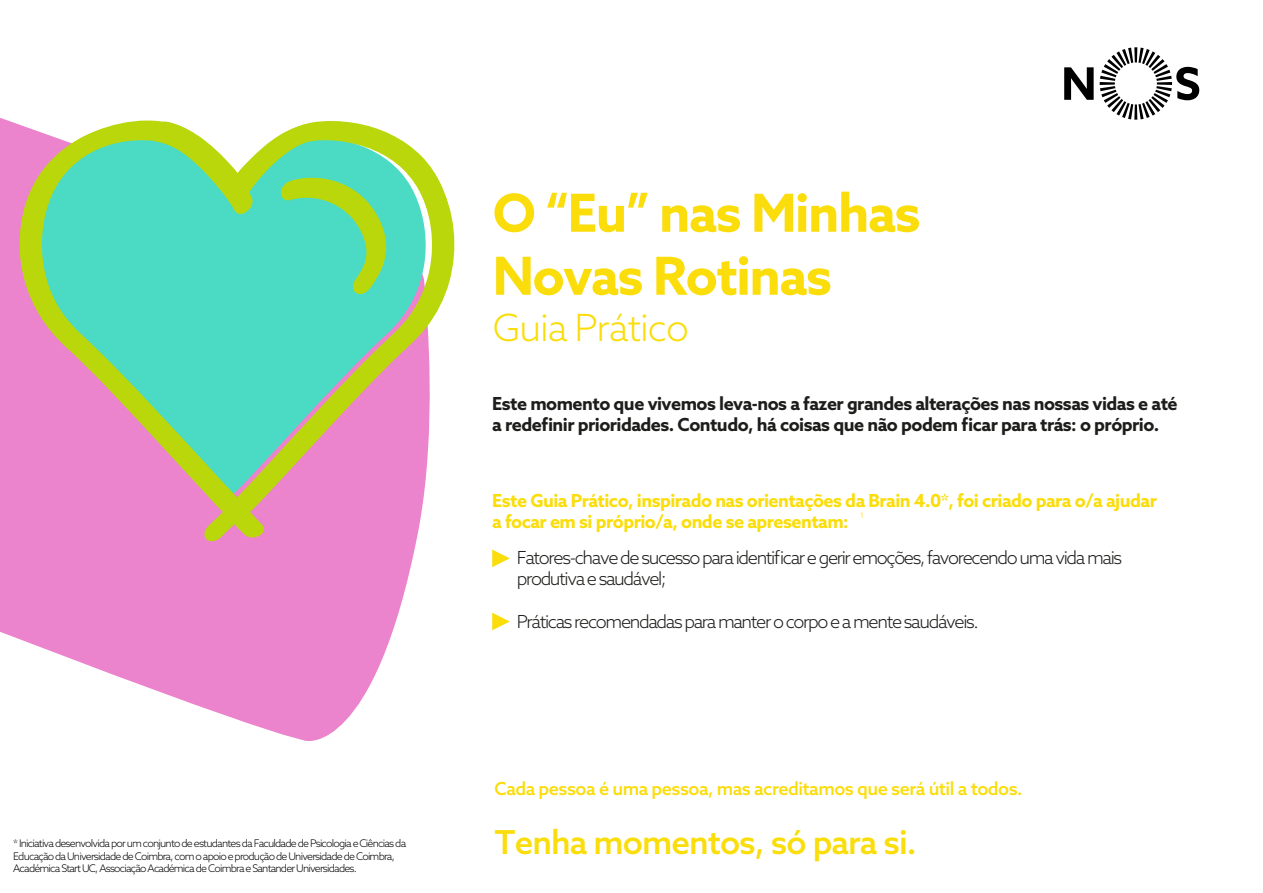
<style>
.page{position:relative;width:1263px;height:893px;background:#fff}
.page>*{position:absolute;margin:0;border:0;box-sizing:border-box;transform-origin:0 0}
.t1{font:700 52.5px/63px "Azo Sans";letter-spacing:-.03em;color:#fadd0b}
.t2{font:300 37.5px "Azo Sans";letter-spacing:-.03em;color:#fadd0b}
.t3{font:500 33px "Azo Sans";letter-spacing:-.03em;color:#fadd0b}
.t4{font:300 18px/21.6px "Azo Sans";letter-spacing:-.075em;color:#1d1d1b}
.t5{font:700 18px/21.6px "Azo Sans";letter-spacing:-.03em;color:#1d1d1b}
.t6{font:700 18px/21.6px "Azo Sans";letter-spacing:-.03em;color:#fadd0b}
.t7{font:500 18px "Azo Sans";letter-spacing:-.03em;color:#fadd0b}
.t8{font:300 10.5px/12.6px "Azo Sans";letter-spacing:-.075em;color:#000}
.t9{font:300 7.5px "Azo Sans";color:#ffd100}
</style>
<div class="page">
<svg style="left:0;top:117px;width:416px;height:624px;fill:#eb84cd"></svg>
<svg style="left:10px;top:121px;width:25px;height:398px;background:#e490b3"></svg>
<svg style="left:35px;top:117px;width:420px;height:426px;background:#98c5ad"></svg>
<svg style="left:1064px;top:67px;width:30px;height:33px"></svg>
<svg style="left:1100px;top:47px;width:99px;height:73px"></svg>
<svg style="left:492px;top:550px;width:18px;height:17px"></svg>
<svg style="left:492px;top:613px;width:18px;height:17px"></svg>
<p class="t8" style="left:13px;top:837px;width:394px">* Iniciativa desenvolvida por um conjunto de estudantes da Faculdade de Psicologia e Ciências da<br>Educação da Universidade de Coimbra, com o apoio e produção de Universidade de Coimbra,<br>Académica Start UC, Associação Académica de Coimbra e Santander Universidades.</p>
<h1 class="t1" style="left:493px;top:181px;width:429px">O “Eu” nas Minhas<br>Novas Rotinas</h1>
<h2 class="t2" style="left:493px;top:303px;width:198px">Guia Prático</h2>
<h3 class="t5" style="left:492px;top:392px;width:687px">Este momento que vivemos leva-nos a fazer grandes alterações nas nossas vidas e até a redefinir prioridades. Contudo, há coisas que não podem ficar para trás: o próprio.</h3>
<h3 class="t6" style="left:492px;top:489px;width:666px">Este Guia Prático, inspirado nas orientações da Brain 4.0*, foi criado para o/a ajudar a focar em si próprio/a, onde se apresentam:</h3>
<p class="t9" style="left:860px;top:510px;width:5px">1</p>
<h3 class="t4" style="left:517px;top:546px;width:607px">Fatores-chave de sucesso para identificar e gerir emoções, favorecendo uma vida mais produtiva e saudável;</h3>
<h3 class="t4" style="left:517px;top:611px;width:464px">Práticas recomendadas para manter o corpo e a mente saudáveis.</h3>
<h3 class="t7" style="left:495px;top:776px;width:529px">Cada pessoa é uma pessoa, mas acreditamos que será útil a todos.</h3>
<h3 class="t3" style="left:495px;top:820px;width:424px">Tenha momentos, só para si.</h3>
</div>
